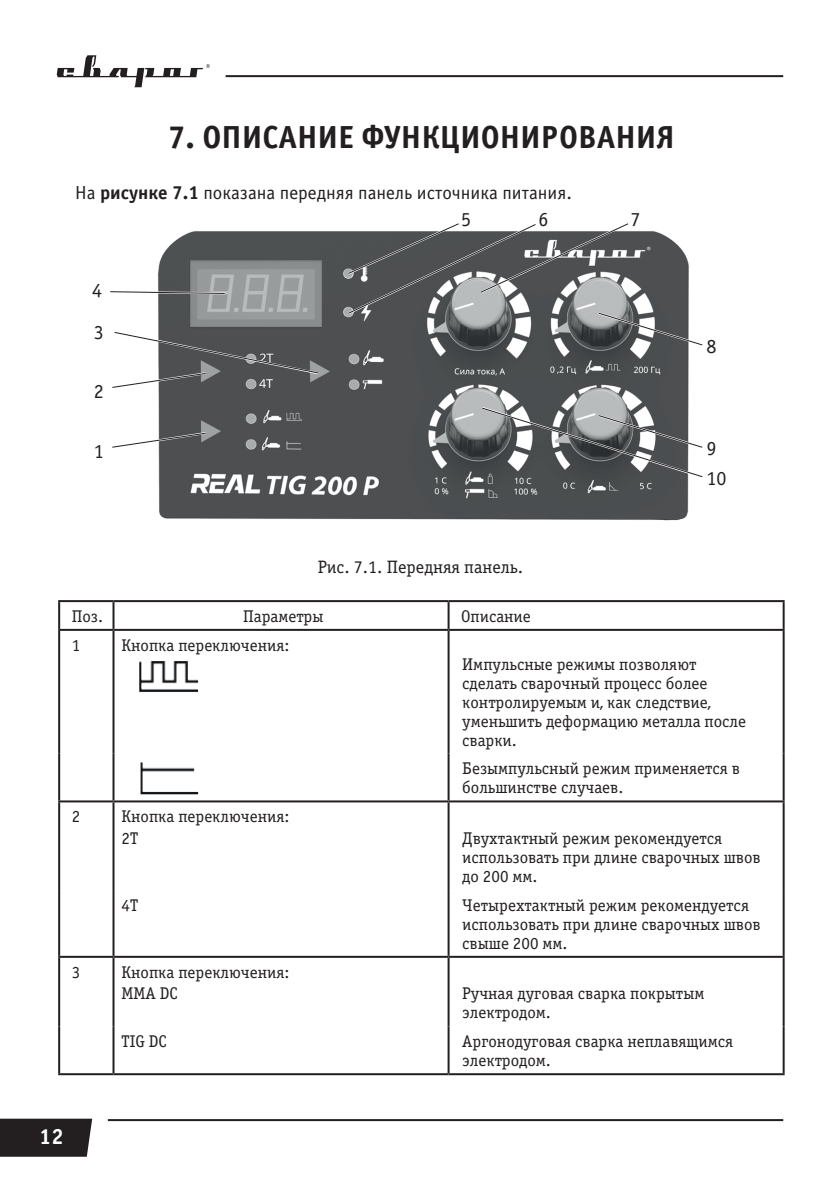
<style>
.page{position:relative;width:840px;height:1191px;background:#fff}
.page>*{position:absolute;margin:0;border:0;box-sizing:border-box;transform-origin:0 0}
.t1{font:700 32px "Officina Sans C";color:#231f20}
.t2{font:700 22px "Officina Serif C";color:#fff}
.t3{font:20px "Officina Sans C";color:#231f20}
.t4{font:19px "Officina Sans C";color:#231f20}
.t5{font:18px "Officina Serif C";color:#231f20}
.t6{font:17px/19px "Officina Serif C";color:#231f20}
.s1{font-weight:700}
</style>
<div class="page">
<div style="left:0;top:1118px;width:92px;height:38px;background:#231f20"></div>
<hr style="left:108px;top:1119px;width:674px;height:2px;background:#231f20">
<hr style="left:225px;top:75px;width:557px;height:2px;background:#231f20">
<svg style="left:57px;top:55px;width:153px;height:32px"></svg>
<img style="left:157px;top:231px;width:532px;height:290px">
<hr style="left:58px;top:600px;width:55px;height:2px;background:#231f20">
<hr style="left:58px;top:602px;width:2px;height:27px;background:#231f20">
<hr style="left:113px;top:600px;width:335px;height:2px;background:#231f20">
<hr style="left:112px;top:602px;width:2px;height:27px;background:#231f20">
<hr style="left:448px;top:600px;width:336px;height:2px;background:#231f20">
<hr style="left:447px;top:602px;width:2px;height:27px;background:#231f20">
<hr style="left:782px;top:602px;width:2px;height:27px;background:#231f20">
<hr style="left:58px;top:629px;width:55px;height:2px;background:#231f20">
<hr style="left:58px;top:631px;width:2px;height:122px;background:#231f20">
<hr style="left:113px;top:629px;width:335px;height:2px;background:#231f20">
<hr style="left:112px;top:631px;width:2px;height:122px;background:#231f20">
<hr style="left:448px;top:629px;width:336px;height:2px;background:#231f20">
<hr style="left:447px;top:631px;width:2px;height:122px;background:#231f20">
<hr style="left:782px;top:631px;width:2px;height:122px;background:#231f20">
<hr style="left:58px;top:753px;width:2px;height:47px;background:#231f20">
<hr style="left:58px;top:800px;width:55px;height:2px;background:#231f20">
<hr style="left:58px;top:802px;width:2px;height:88px;background:#231f20">
<hr style="left:58px;top:890px;width:2px;height:65px;background:#231f20">
<hr style="left:112px;top:890px;width:2px;height:65px;background:#231f20">
<hr style="left:447px;top:890px;width:2px;height:65px;background:#231f20">
<hr style="left:782px;top:890px;width:2px;height:65px;background:#231f20">
<hr style="left:58px;top:955px;width:55px;height:2px;background:#231f20">
<hr style="left:58px;top:957px;width:2px;height:69px;background:#231f20">
<hr style="left:58px;top:1026px;width:2px;height:47px;background:#231f20">
<hr style="left:58px;top:1073px;width:55px;height:2px;background:#231f20">
<hr style="left:112px;top:753px;width:2px;height:47px;background:#231f20">
<hr style="left:447px;top:753px;width:2px;height:47px;background:#231f20">
<hr style="left:782px;top:753px;width:2px;height:47px;background:#231f20">
<hr style="left:113px;top:800px;width:335px;height:2px;background:#231f20">
<hr style="left:112px;top:802px;width:2px;height:88px;background:#231f20">
<hr style="left:448px;top:800px;width:336px;height:2px;background:#231f20">
<hr style="left:447px;top:802px;width:2px;height:88px;background:#231f20">
<hr style="left:782px;top:802px;width:2px;height:88px;background:#231f20">
<hr style="left:113px;top:955px;width:335px;height:2px;background:#231f20">
<hr style="left:112px;top:957px;width:2px;height:69px;background:#231f20">
<hr style="left:448px;top:955px;width:336px;height:2px;background:#231f20">
<hr style="left:447px;top:957px;width:2px;height:69px;background:#231f20">
<hr style="left:782px;top:957px;width:2px;height:69px;background:#231f20">
<hr style="left:112px;top:1026px;width:2px;height:47px;background:#231f20">
<hr style="left:447px;top:1026px;width:2px;height:47px;background:#231f20">
<hr style="left:782px;top:1026px;width:2px;height:47px;background:#231f20">
<hr style="left:113px;top:1073px;width:335px;height:2px;background:#231f20">
<hr style="left:448px;top:1073px;width:336px;height:2px;background:#231f20">
<img style="left:139px;top:661px;width:60px;height:31px">
<img style="left:140px;top:762px;width:59px;height:33px">
<svg style="left:112px;top:431px;width:96px;height:18px"></svg>
<svg style="left:110px;top:290px;width:117px;height:5px"></svg>
<svg style="left:112px;top:330px;width:208px;height:60px"></svg>
<svg style="left:345px;top:223px;width:358px;height:124px"></svg>
<svg style="left:479px;top:405px;width:224px;height:74px;background:#787b7c"></svg>
<h1 class="t1" style="left:168px;top:119px;width:508px">7. ОПИСАНИЕ ФУНКЦИОНИРОВАНИЯ</h1>
<p class="t4" style="left:75px;top:183px;width:498px">На <span class="s1">рисунке 7.1</span> показана передняя панель источника питания.</p>
<p class="t3" style="left:92px;top:279px;width:11px">4</p>
<p class="t3" style="left:94px;top:321px;width:11px">3</p>
<p class="t3" style="left:94px;top:380px;width:11px">2</p>
<p class="t3" style="left:461px;top:209px;width:11px">5</p>
<p class="t3" style="left:538px;top:209px;width:11px">6</p>
<p class="t3" style="left:630px;top:209px;width:11px">7</p>
<p class="t3" style="left:706px;top:335px;width:12px">8</p>
<p class="t3" style="left:94px;top:440px;width:11px">1</p>
<p class="t3" style="left:706px;top:437px;width:11px">9</p>
<p class="t3" style="left:706px;top:467px;width:21px">10</p>
<p class="t5" style="left:317px;top:557px;width:207px">Рис. 7.1. Передняя панель.</p>
<p class="t6" style="left:72px;top:607px;width:33px">Поз.</p>
<p class="t6" style="left:243px;top:607px;width:82px">Параметры</p>
<p class="t6" style="left:461px;top:607px;width:71px">Описание</p>
<p class="t6" style="left:72px;top:636px;width:10px">1</p>
<p class="t6" style="left:121px;top:636px;width:169px">Кнопка переключения:</p>
<p class="t6" style="left:462px;top:655px;width:285px">Импульсные режимы позволяют сделать сварочный процесс более контролируемым и, как следствие, уменьшить деформацию металла после сварки.</p>
<p class="t6" style="left:462px;top:759px;width:279px">Безымпульсный режим применяется в большинстве случаев.</p>
<p class="t6" style="left:72px;top:807px;width:10px">2</p>
<p class="t6" style="left:121px;top:806px;width:169px;line-height:21.8px">Кнопка переключения:<br>2T</p>
<p class="t6" style="left:462px;top:829px;width:300px">Двухтактный режим рекомендуется использовать при длине сварочных швов до 200 мм.</p>
<p class="t6" style="left:121px;top:896px;width:18px">4T</p>
<p class="t6" style="left:462px;top:896px;width:300px">Четырехтактный режим рекомендуется использовать при длине сварочных швов свыше 200 мм.</p>
<p class="t6" style="left:72px;top:962px;width:10px">3</p>
<p class="t6" style="left:121px;top:961px;width:169px;line-height:21.8px">Кнопка переключения:<br>MMA DC</p>
<p class="t6" style="left:462px;top:984px;width:243px">Ручная дуговая сварка покрытым электродом.</p>
<p class="t6" style="left:121px;top:1032px;width:47px">TIG DC</p>
<p class="t6" style="left:462px;top:1032px;width:272px">Аргонодуговая сварка неплавящимся электродом.</p>
<p class="t2" style="left:39px;top:1123px;width:26px">12</p>
</div>
